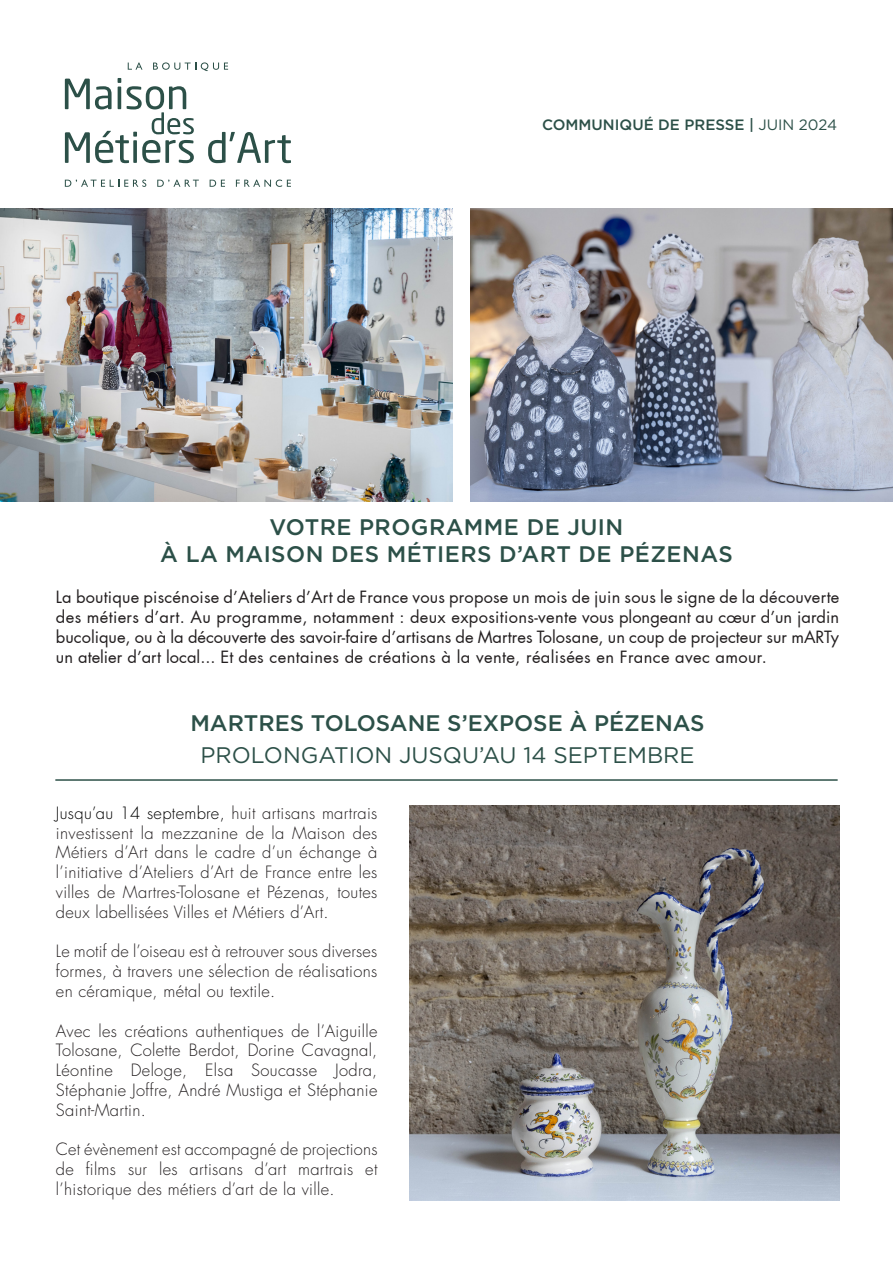
<style>
.page{position:relative;width:893px;height:1263px;background:#fff}
.page>*{position:absolute;margin:0;border:0;box-sizing:border-box;transform-origin:0 0}
.t1{font:500 22.5px "Gotham";letter-spacing:.02em;color:#2c5048}
.t2{font:500 22.5px "Gotham";color:#2c5048}
.t3{font:22.5px "Gotham";color:#2c5048}
.t4{font:300 16.5px/19.8px "Futura LT Pro";letter-spacing:.02em;color:#231f20;text-align:justify}
.t5{font:16.5px/19.8px "Futura";letter-spacing:.02em;color:#231f20;text-align:justify}
.t6{font:500 15px "Gotham";color:#2c5048}
.s1{font-weight:400}
.s2{color:#000}
</style>
<div class="page">
<img style="left:0;top:208px;width:452px;height:293px">
<svg style="left:65px;top:180px;width:81px;height:7px"></svg>
<svg style="left:157px;top:180px;width:42px;height:7px"></svg>
<svg style="left:210px;top:180px;width:15px;height:7px"></svg>
<svg style="left:236px;top:180px;width:55px;height:7px"></svg>
<svg style="left:65px;top:78px;width:129px;height:85px"></svg>
<svg style="left:208px;top:132px;width:83px;height:31px"></svg>
<svg style="left:128px;top:63px;width:14px;height:7px"></svg>
<svg style="left:153px;top:62px;width:75px;height:9px"></svg>
<hr style="left:55px;top:779px;width:783px;height:2px;background:#2c5048">
<img style="left:471px;top:208px;width:422px;height:294px">
<img style="left:409px;top:805px;width:430px;height:395px">
<p class="t6" style="left:542px;top:115px;width:297px">COMMUNIQUÉ DE PRESSE | <span class="s1">JUIN 2024</span></p>
<p class="t1" style="left:270px;top:512px;width:355px">VOTRE PROGRAMME DE JUIN</p>
<p class="t1" style="left:160px;top:539px;width:574px">À LA MAISON DES MÉTIERS D’ART DE PÉZENAS</p>
<p class="t5" style="left:56px;top:588px;width:785px">La boutique piscénoise d’Ateliers d’Art de France vous propose un mois de juin sous le signe de la découverte des métiers d’art. Au programme, notamment : deux expositions-vente vous plongeant au cœur d’un jardin bucolique, ou à la découverte des savoir-faire d’artisans de Martres Tolosane, un coup de projecteur sur mARTy un atelier d’art local... Et des centaines de créations à la vente, réalisées en France avec amour.</p>
<p class="t2" style="left:190px;top:709px;width:516px">MARTRES TOLOSANE S’EXPOSE À PÉZENAS</p>
<p class="t3" style="left:200px;top:740px;width:496px">PROLONGATION JUSQU’AU 14 SEPTEMBRE</p>
<p class="t4" style="left:56px;top:803px;width:323px"><span class="s2">Jusqu’au 14 septembre,</span> huit artisans martrais investissent la mezzanine de la Maison des Métiers d’Art dans le cadre d’un échange à l’initiative d’Ateliers d’Art de France entre les villes de Martres-Tolosane et Pézenas, toutes deux labellisées Villes et Métiers d’Art.</p>
<p class="t4" style="left:56px;top:942px;width:323px">Le motif de l’oiseau est à retrouver sous diverses formes, à travers une sélection de réalisations en céramique, métal ou textile.</p>
<p class="t4" style="left:56px;top:1021px;width:323px">Avec les créations authentiques de l’Aiguille Tolosane, Colette Berdot, Dorine Cavagnal, Léontine Deloge, Elsa Soucasse Jodra, Stéphanie Joffre, André Mustiga et Stéphanie Saint-Martin.</p>
<p class="t4" style="left:56px;top:1140px;width:323px">Cet évènement est accompagné de projections de films sur les artisans d’art martrais et l’historique des métiers d’art de la ville.</p>
</div>
